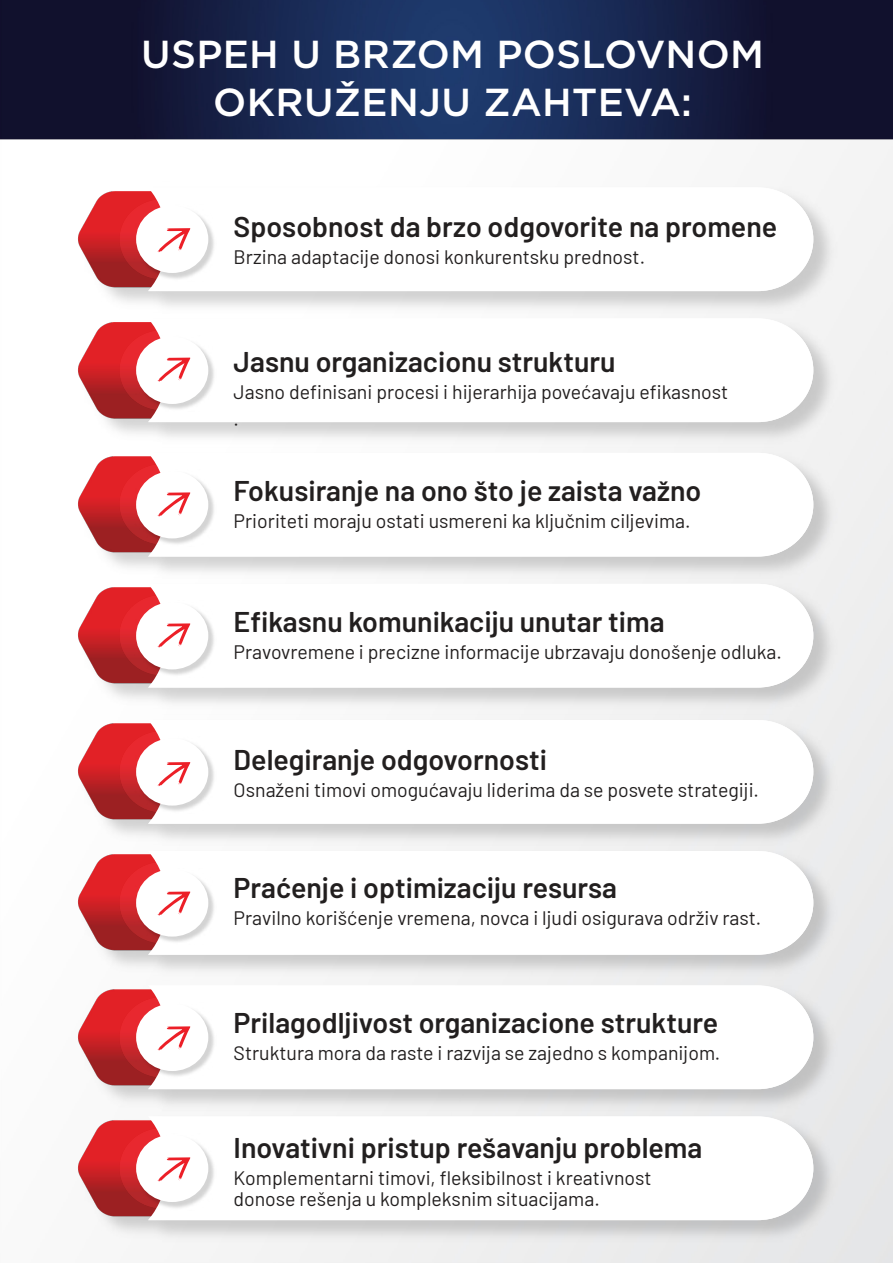
<style>
.page{position:relative;width:893px;height:1263px;background:#fff}
.page>*{position:absolute;margin:0;border:0;box-sizing:border-box;transform-origin:0 0}
.t1{font:500 39px/47.7px "Gotham";letter-spacing:.01em;color:#fff;text-align:center}
.t2{font:600 28.5px "Barlow";color:#221f1f}
.t3{font:19.5px/27px "Barlow";color:#221f1f}
</style>
<div class="page">
<img style="left:0;top:0;width:893px;height:139px">
<img style="left:78px;top:191px;width:70px;height:96px">
<svg style="left:148px;top:187px;width:665px;height:104px"></svg>
<img style="left:135px;top:204px;width:81px;height:77px">
<div style="left:136px;top:205px;width:72px;height:68px;background:#fff;border-radius:50%"></div>
<img style="left:77px;top:313px;width:764px;height:265px">
<img style="left:78px;top:322px;width:70px;height:96px">
<svg style="left:148px;top:318px;width:665px;height:104px"></svg>
<img style="left:77px;top:578px;width:764px;height:267px">
<img style="left:78px;top:724px;width:70px;height:96px">
<svg style="left:148px;top:720px;width:665px;height:104px"></svg>
<img style="left:135px;top:737px;width:81px;height:77px">
<div style="left:136px;top:738px;width:72px;height:67px;background:#fff;border-radius:50%"></div>
<img style="left:75px;top:845px;width:766px;height:266px">
<img style="left:78px;top:855px;width:70px;height:96px">
<svg style="left:148px;top:851px;width:665px;height:104px"></svg>
<img style="left:135px;top:868px;width:81px;height:77px">
<div style="left:136px;top:869px;width:72px;height:67px;background:#fff;border-radius:50%"></div>
<img style="left:135px;top:335px;width:81px;height:77px">
<div style="left:136px;top:336px;width:72px;height:68px;background:#fff;border-radius:50%"></div>
<img style="left:78px;top:457px;width:70px;height:96px">
<svg style="left:148px;top:453px;width:665px;height:103px"></svg>
<img style="left:135px;top:470px;width:81px;height:76px">
<div style="left:136px;top:471px;width:72px;height:67px;background:#fff;border-radius:50%"></div>
<img style="left:78px;top:588px;width:70px;height:96px">
<svg style="left:148px;top:584px;width:665px;height:103px"></svg>
<img style="left:135px;top:601px;width:81px;height:76px">
<div style="left:136px;top:602px;width:72px;height:67px;background:#fff;border-radius:50%"></div>
<img style="left:78px;top:989px;width:70px;height:96px">
<svg style="left:148px;top:985px;width:665px;height:104px"></svg>
<img style="left:135px;top:1003px;width:81px;height:76px">
<div style="left:136px;top:1003px;width:72px;height:68px;background:#fff;border-radius:50%"></div>
<img style="left:78px;top:1120px;width:70px;height:96px">
<svg style="left:148px;top:1116px;width:665px;height:104px"></svg>
<img style="left:135px;top:1133px;width:81px;height:77px">
<div style="left:136px;top:1134px;width:72px;height:68px;background:#fff;border-radius:50%"></div>
<svg style="left:158px;top:228px;width:33px;height:24px"></svg>
<svg style="left:158px;top:762px;width:33px;height:24px"></svg>
<svg style="left:158px;top:891px;width:33px;height:25px"></svg>
<svg style="left:158px;top:357px;width:33px;height:25px"></svg>
<svg style="left:158px;top:492px;width:33px;height:25px"></svg>
<svg style="left:158px;top:623px;width:33px;height:25px"></svg>
<svg style="left:158px;top:1157px;width:33px;height:24px"></svg>
<svg style="left:158px;top:1026px;width:33px;height:24px"></svg>
<h1 class="t1" style="left:141px;top:30px;width:624px">USPEH U BRZOM POSLOVNOM<br>OKRUŽENJU ZAHTEVA:</h1>
<h2 class="t2" style="left:234px;top:206px;width:545px">Sposobnost da brzo odgovorite na promene</h2>
<p class="t3" style="left:234px;top:242px;width:413px">Brzina adaptacije donosi konkurentsku prednost.</p>
<h2 class="t2" style="left:234px;top:341px;width:384px">Jasnu organizacionu strukturu</h2>
<p class="t3" style="left:234px;top:377px;width:496px">Jasno definisani procesi i hijerarhija povećavaju efikasnost .</p>
<h2 class="t2" style="left:234px;top:470px;width:469px">Fokusiranje na ono što je zaista važno</h2>
<p class="t3" style="left:234px;top:506px;width:458px">Prioriteti moraju ostati usmereni ka ključnim ciljevima.</p>
<h2 class="t2" style="left:234px;top:600px;width:432px">Efikasnu komunikaciju unutar tima</h2>
<p class="t3" style="left:234px;top:636px;width:550px">Pravovremene i precizne informacije ubrzavaju donošenje odluka.</p>
<h2 class="t2" style="left:234px;top:738px;width:315px">Delegiranje odgovornosti</h2>
<p class="t3" style="left:234px;top:774px;width:527px">Osnaženi timovi omogućavaju liderima da se posvete strategiji.</p>
<h2 class="t2" style="left:234px;top:867px;width:385px">Praćenje i optimizaciju resursa</h2>
<p class="t3" style="left:234px;top:903px;width:529px">Pravilno korišćenje vremena, novca i ljudi osigurava održiv rast.</p>
<h2 class="t2" style="left:234px;top:1002px;width:486px">Prilagodljivost organizacione strukture</h2>
<p class="t3" style="left:234px;top:1038px;width:488px">Struktura mora da raste i razvija se zajedno s kompanijom.</p>
<h2 class="t2" style="left:234px;top:1127px;width:470px">Inovativni pristup rešavanju problema</h2>
<p class="t3" style="left:234px;top:1166px;width:419px;line-height:21px">Komplementarni timovi, fleksibilnost i kreativnost donose rešenja u kompleksnim situacijama.</p>
</div>
